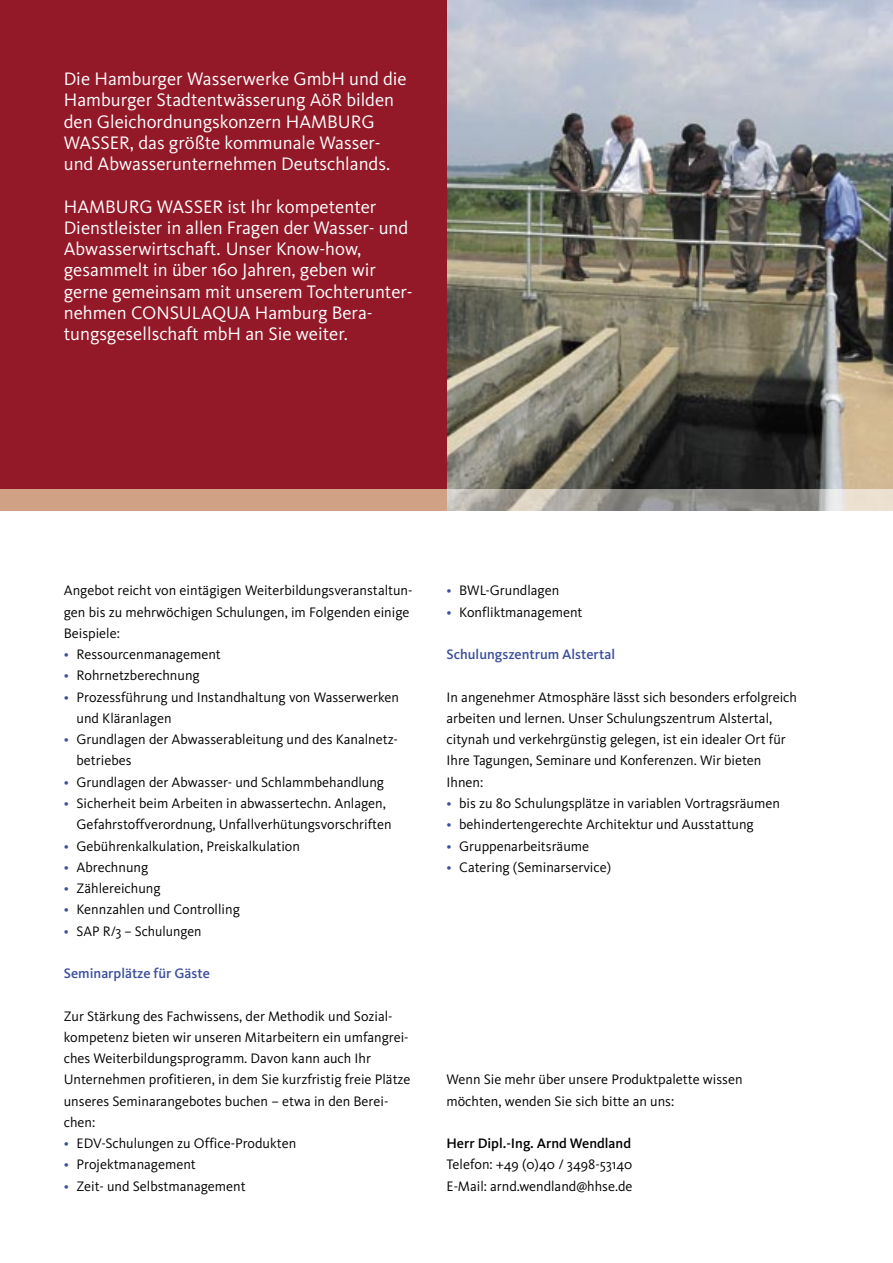
<style>
.page{position:relative;width:893px;height:1263px;background:#fff}
.page>*{position:absolute;margin:0;border:0;box-sizing:border-box;transform-origin:0 0}
.t1{font:18.75px/21.3px "Kievit";color:#fff}
.t2{font:14.25px/21.3px "Kievit";color:#000}
.t3{font:500 14.25px "Kievit";color:#3c509a}
.t4{font:500 14.25px "Kievit";color:#000}
.s1{color:#3c509a}
</style>
<div class="page">
<img style="left:446px;top:0;width:447px;height:510px">
<div style="left:0;top:0;width:446px;height:510px;background:#931929"></div>
<div style="left:0;top:489px;width:446px;height:21px;background:#d0a185"></div>
<h1 class="t1" style="left:64px;top:68px;width:344px">Die Hamburger Wasserwerke GmbH und die Hamburger Stadtentwässerung AöR bilden den Gleichordnungskonzern HAMBURG WASSER, das größte kommunale Wasser&shy;und Abwasserunternehmen Deutschlands.</h1>
<p class="t1" style="left:64px;top:196px;width:350px">HAMBURG WASSER ist Ihr kompetenter Dienstleister in allen Fragen der Wasser- und Abwasserwirtschaft. Unser Know-how, gesammelt in über 160 Jahren, geben wir gerne gemeinsam mit unserem Tochterunter&shy;nehmen CONSULAQUA Hamburg Bera&shy;tungsgesellschaft mbH an Sie weiter.</p>
<p class="t2" style="left:64px;top:580px;width:350px">Angebot reicht von eintägigen Weiterbildungsveranstaltun&shy;gen bis zu mehrwöchigen Schulungen, im Folgenden einige<br>Beispiele:</p>
<p class="t2" style="left:64px;top:644px;width:159px"><span class="s1">•</span> Ressourcenmanagement</p>
<p class="t2" style="left:64px;top:665px;width:138px"><span class="s1">•</span> Rohrnetzberechnung</p>
<p class="t2" style="left:77px;top:686px;width:324px;text-indent:-13px"><span class="s1">•</span> Prozessführung und Instandhaltung von Wasserwerken und Kläranlagen</p>
<p class="t2" style="left:77px;top:729px;width:323px;text-indent:-13px"><span class="s1">•</span> Grundlagen der Abwasserableitung und des Kanalnetz&shy;betriebes</p>
<p class="t2" style="left:64px;top:771px;width:322px"><span class="s1">•</span> Grundlagen der Abwasser- und Schlammbehandlung</p>
<p class="t2" style="left:77px;top:793px;width:317px;text-indent:-13px"><span class="s1">•</span> Sicherheit beim Arbeiten in abwassertechn. Anlagen,<br>Gefahrstoffverordnung, Unfallverhütungsvorschriften</p>
<p class="t2" style="left:64px;top:835px;width:238px"><span class="s1">•</span> Gebührenkalkulation, Preiskalkulation</p>
<p class="t2" style="left:64px;top:856px;width:86px"><span class="s1">•</span> Abrechnung</p>
<p class="t2" style="left:64px;top:878px;width:98px"><span class="s1">•</span> Zählereichung</p>
<p class="t2" style="left:64px;top:899px;width:178px"><span class="s1">•</span> Kennzahlen und Controlling</p>
<p class="t2" style="left:64px;top:920px;width:139px"><span class="s1">•</span> SAP R/3 – Schulungen</p>
<p class="t3" style="left:64px;top:965px;width:148px">Seminarplätze für Gäste</p>
<p class="t2" style="left:64px;top:1005px;width:348px">Zur Stärkung des Fachwissens, der Methodik und Sozial&shy;kompetenz bieten wir unseren Mitarbeitern ein umfangrei&shy;ches Weiterbildungsprogramm. Davon kann auch Ihr Unternehmen profitieren, in dem Sie kurzfristig freie Plätze unseres Seminarangebotes buchen – etwa in den Berei&shy;chen:</p>
<p class="t2" style="left:64px;top:1133px;width:234px"><span class="s1">•</span> EDV-Schulungen zu Office-Produkten</p>
<p class="t2" style="left:64px;top:1154px;width:134px"><span class="s1">•</span> Projektmanagement</p>
<p class="t2" style="left:64px;top:1175px;width:183px"><span class="s1">•</span> Zeit- und Selbstmanagement</p>
<p class="t2" style="left:446px;top:580px;width:114px"><span class="s1">•</span> BWL-Grundlagen</p>
<p class="t2" style="left:446px;top:601px;width:138px"><span class="s1">•</span> Konfliktmanagement</p>
<p class="t3" style="left:446px;top:646px;width:170px">Schulungszentrum Alstertal</p>
<p class="t2" style="left:446px;top:686px;width:352px">In angenehmer Atmosphäre lässt sich besonders erfolgreich arbeiten und lernen. Unser Schulungszentrum Alstertal, citynah und verkehrgünstig gelegen, ist ein idealer Ort für Ihre Tagungen, Seminare und Konferenzen. Wir bieten Ihnen:</p>
<p class="t2" style="left:446px;top:793px;width:335px"><span class="s1">•</span> bis zu 80 Schulungsplätze in variablen Vortragsräumen</p>
<p class="t2" style="left:446px;top:814px;width:309px"><span class="s1">•</span> behindertengerechte Architektur und Ausstattung</p>
<p class="t2" style="left:446px;top:835px;width:144px"><span class="s1">•</span> Gruppenarbeitsräume</p>
<p class="t2" style="left:446px;top:856px;width:166px"><span class="s1">•</span> Catering (Seminarservice)</p>
<p class="t2" style="left:446px;top:1069px;width:298px">Wenn Sie mehr über unsere Produktpalette wissen möchten, wenden Sie sich bitte an uns:</p>
<p class="t4" style="left:446px;top:1135px;width:186px">Herr Dipl.-Ing. Arnd Wendland</p>
<p class="t2" style="left:446px;top:1154px;width:188px">Telefon: +49 (0)40 / 3498-53140<br>E-Mail: arnd.wendland@hhse.de</p>
</div>
